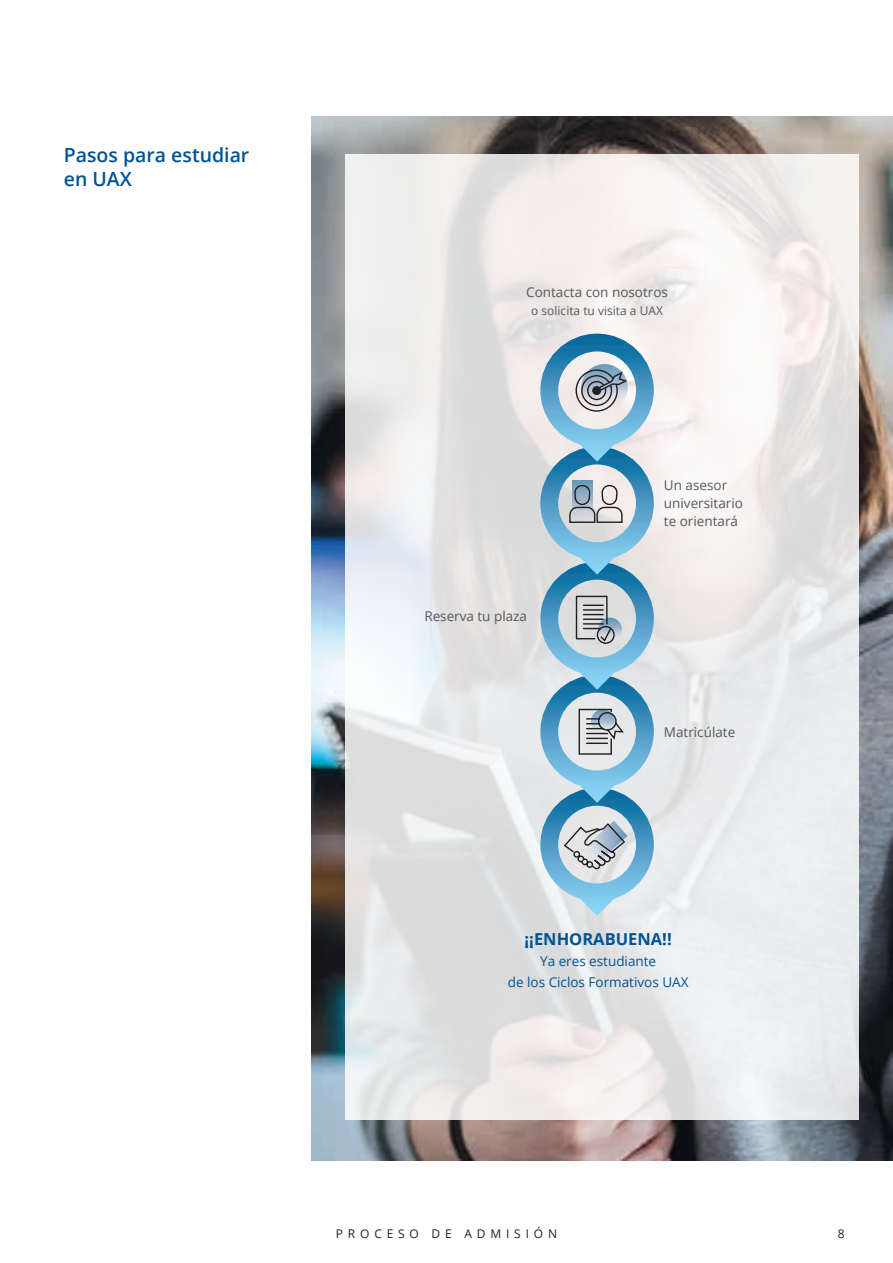
<style>
.page{position:relative;width:893px;height:1263px;background:#fff}
.page>*{position:absolute;margin:0;border:0;box-sizing:border-box;transform-origin:0 0}
.t1{font:600 19.5px "Open Sans";color:#005495}
.t2{font:700 16.5px "Open Sans";color:#005495}
.t3{font:13.5px/18px "Open Sans";color:#57585a}
.t4{font:13.5px "Open Sans";color:#005495}
.t5{font:12px "Open Sans";color:#57585a}
.t6{font:12px "Open Sans";letter-spacing:.4em;color:#231f20}
</style>
<div class="page">
<img style="left:312px;top:117px;width:581px;height:1043px">
<svg style="left:346px;top:154px;width:513px;height:965px;fill:#ebebec"></svg>
<svg style="left:540px;top:333px;width:114px;height:584px;background:#9ebfd2"></svg>
<p class="t1" style="left:64px;top:142px;width:187px">Pasos para estudiar</p>
<p class="t1" style="left:64px;top:166px;width:70px">en UAX</p>
<p class="t3" style="left:526px;top:283px;width:143px">Contacta con nosotros</p>
<p class="t5" style="left:531px;top:303px;width:133px">o solicita tu visita a UAX</p>
<p class="t3" style="left:424px;top:606px;width:104px">Reserva tu plaza</p>
<p class="t3" style="left:664px;top:476px;width:81px">Un asesor universitario</p>
<p class="t3" style="left:664px;top:512px;width:76px">te orientará</p>
<p class="t3" style="left:664px;top:722px;width:73px">Matricúlate</p>
<p class="t2" style="left:525px;top:927px;width:149px">¡¡ENHORABUENA!!</p>
<p class="t4" style="left:540px;top:952px;width:118px">Ya eres estudiante</p>
<p class="t4" style="left:508px;top:973px;width:182px">de los Ciclos Formativos UAX</p>
<p class="t6" style="left:336px;top:1225px;width:223px">PROCESO DE ADMISIÓN</p>
<p class="t6" style="left:838px;top:1225px;width:8px">8</p>
</div>
